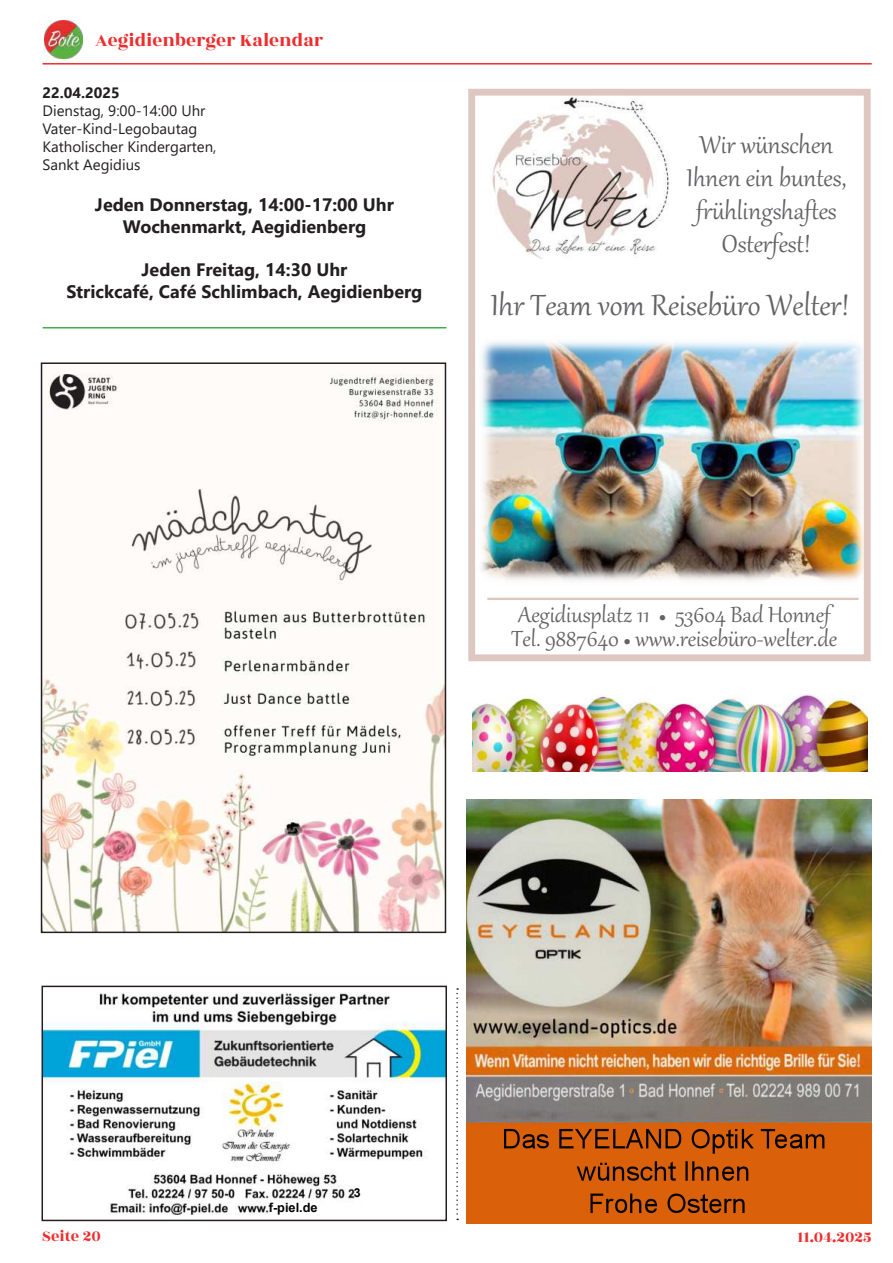
<style>
.page{position:relative;width:893px;height:1263px;background:#fff}
.page>*{position:absolute;margin:0;border:0;box-sizing:border-box;transform-origin:0 0}
.t1{font:36px "Gabriola";color:#636366}
.t2{font:30px/33px "Gabriola";color:#636366;text-align:center}
.t3{font:27px/24px "Gabriola";color:#636366}
.t4{font:19.5px "Rozha One";color:#ee2d2d}
.t5{font:700 18px/21.6px "Segoe UI";color:#231f20;text-align:center}
.t6{font:16.5px "Rozha One";color:#ee2d2d}
.t7{font:15px/18px "Segoe UI";color:#231f20}
.t8{font:700 15px "Segoe UI";color:#231f20}
.t9{font:700 12.75px "Arial";color:#000}
.t10{font:700 12.3px "Arial";color:#000}
</style>
<div class="page">
<hr style="left:43px;top:63px;width:829px;height:2px;background:#ee2d2d">
<img style="left:45px;top:21px;width:38px;height:38px">
<svg style="left:456px;top:988px;width:2px;height:232px"></svg>
<hr style="left:43px;top:327px;width:403px;height:1px;background:#40ae49">
<img style="left:466px;top:800px;width:406px;height:424px">
<img style="left:504px;top:1129px;width:198px;height:19px">
<img style="left:45px;top:992px;width:399px;height:223px">
<div style="left:42px;top:986px;width:405px;height:235px;border:2px solid #231f20"></div>
<img style="left:492px;top:97px;width:177px;height:162px">
<hr style="left:487px;top:598px;width:372px;height:2px;background:#dfc7c1">
<img style="left:481px;top:341px;width:382px;height:240px">
<div style="left:468px;top:89px;width:403px;height:572px;border:7px solid #dfc7c1"></div>
<img style="left:472px;top:694px;width:395px;height:77px">
<img style="left:44px;top:373px;width:399px;height:557px">
<div style="left:41px;top:362px;width:405px;height:571px;border:2px solid #231f20"></div>
<p class="t4" style="left:95px;top:33px;width:230px">Aegidienberger Kalendar</p>
<p class="t8" style="left:43px;top:87px;width:79px">22.04.2025</p>
<p class="t7" style="left:43px;top:103px;width:176px">Dienstag, 9:00-14:00 Uhr<br>Vater-Kind-Legobautag<br>Katholischer Kindergarten,<br>Sankt Aegidius</p>
<p class="t5" style="left:95px;top:196px;width:300px">Jeden Donnerstag, 14:00-17:00 Uhr<br>Wochenmarkt, Aegidienberg</p>
<p class="t5" style="left:67px;top:261px;width:357px">Jeden Freitag, 14:30 Uhr<br>Strickcafé, Café Schlimbach, Aegidienberg</p>
<h2 class="t2" style="left:686px;top:130px;width:161px">Wir wünschen<br>Ihnen ein buntes, frühlingshaftes<br>Osterfest!</h2>
<h1 class="t1" style="left:491px;top:291px;width:360px">Ihr Team vom Reisebüro Welter!</h1>
<h3 class="t3" style="left:511px;top:605px;width:327px">Aegidiusplatz 11 • 53604 Bad Honnef<br>Tel. 9887640 • www.reisebüro-welter.de</h3>
<p class="t6" style="left:42px;top:1230px;width:61px">Seite 20</p>
<p class="t9" style="left:269px;top:1203px;width:50px">f-piel.de</p>
<p class="t10" style="left:354px;top:1188px;width:8px">3</p>
<p class="t6" style="left:797px;top:1231px;width:76px">11.04.2025</p>
</div>
